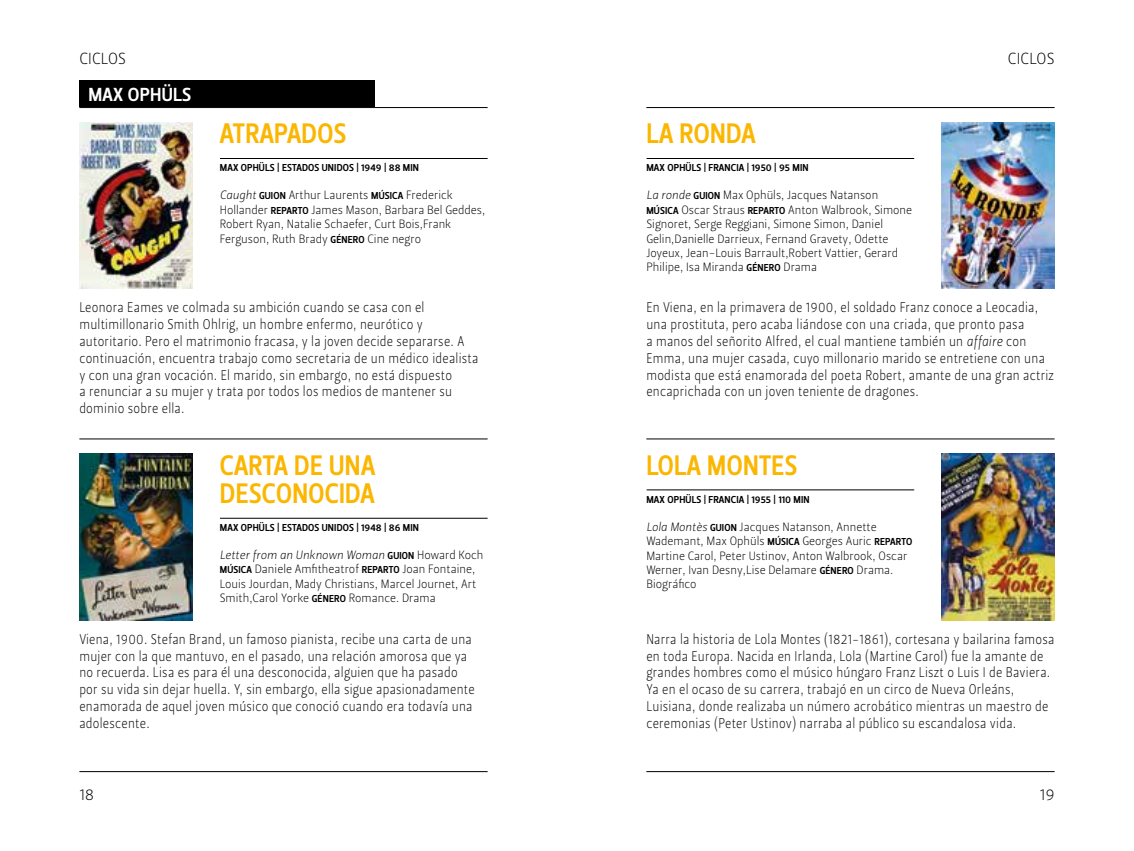
<style>
.page{position:relative;width:1134px;height:851px;background:#fff}
.page>*{position:absolute;margin:0;border:0;box-sizing:border-box;transform-origin:0 0}
.t1{font:28px/28px "Leitura Sans Grot 3";letter-spacing:.015em;color:#fab600;scale:.92 1}
.t2{font:18.8px "Leitura Sans Grot 3";letter-spacing:.015em;color:#fff}
.t3{font:16px "Leitura Sans Grot 1";letter-spacing:.015em;color:#000}
.t4{font:14px/16.8px "Leitura Sans Grot 1";letter-spacing:.02em;color:#000;scale:.9 1}
.t5{font:12px/14.4px "Leitura Sans Grot 1";color:#000}
.t6{font:12px "Leitura Sans Italic 1";color:#000}
.t7{font:10px "Leitura Sans Grot 3";letter-spacing:.015em;color:#000}
.s1{font-family:"Leitura Sans Italic 1"}
.s2{font-family:"Leitura Sans Grot 3";font-size:10px}
.s3{font-family:"Leitura Sans Grot 1"}
</style>
<div class="page">
<hr style="left:646px;top:107px;width:408px;height:1px;background:#000">
<hr style="left:79px;top:107px;width:409px;height:1px;background:#000">
<hr style="left:79px;top:438px;width:409px;height:1px;background:#000">
<hr style="left:646px;top:438px;width:408px;height:1px;background:#000">
<hr style="left:646px;top:771px;width:408px;height:1px;background:#000">
<hr style="left:79px;top:771px;width:409px;height:1px;background:#000">
<img style="left:79px;top:122px;width:114px;height:167px">
<hr style="left:220px;top:158px;width:268px;height:1px;background:#000">
<img style="left:79px;top:453px;width:114px;height:167px">
<hr style="left:220px;top:517px;width:268px;height:1px;background:#000">
<div style="left:79px;top:80px;width:295px;height:27px;background:#000"></div>
<img style="left:941px;top:122px;width:113px;height:167px">
<hr style="left:647px;top:158px;width:267px;height:1px;background:#000">
<img style="left:941px;top:453px;width:113px;height:167px">
<hr style="left:647px;top:489px;width:267px;height:1px;background:#000">
<p class="t3" style="left:79px;top:49px;width:48px">CICLOS</p>
<p class="t3" style="left:1008px;top:49px;width:48px">CICLOS</p>
<h2 class="t2" style="left:88px;top:83px;width:105px">MAX OPHÜLS</h2>
<h1 class="t1" style="left:220px;top:120px;width:139px">ATRAPADOS</h1>
<p class="t7" style="left:220px;top:162px;width:201px">MAX OPHÜLS | ESTADOS UNIDOS | 1949 | 88 MIN</p>
<p class="t5" style="left:220px;top:188px;width:267px"><span class="s1">Caught</span> <span class="s2">GUION</span> Arthur Laurents <span class="s2">MÚSICA</span> Frederick Hollander <span class="s2">REPARTO</span> James Mason, Barbara Bel Geddes, Robert Ryan, Natalie Schaefer, Curt Bois,Frank Ferguson, Ruth Brady <span class="s2">GÉNERO</span> Cine negro</p>
<p class="t4" style="left:79px;top:299px;width:445px">Leonora Eames ve colmada su ambición cuando se casa con el multimillonario Smith Ohlrig, un hombre enfermo, neurótico y autoritario. Pero el matrimonio fracasa, y la joven decide separarse. A continuación, encuentra trabajo como secretaria de un médico idealista y con una gran vocación. El marido, sin embargo, no está dispuesto<br>a renunciar a su mujer y trata por todos los medios de mantener su dominio sobre ella.</p>
<h1 class="t1" style="left:220px;top:451px;width:170px">CARTA DE UNA<br>DESCONOCIDA</h1>
<p class="t7" style="left:220px;top:521px;width:201px">MAX OPHÜLS | ESTADOS UNIDOS | 1948 | 86 MIN</p>
<p class="t6" style="left:220px;top:547px;width:265px">Letter from an Unknown Woman <span class="s2">GUION</span> <span class="s3">Howard Koch</span></p>
<p class="t5" style="left:220px;top:562px;width:258px;text-align:justify"><span class="s2">MÚSICA</span> Daniele Amfitheatrof <span class="s2">REPARTO</span> Joan Fontaine, Louis Jourdan, Mady Christians, Marcel Journet, Art Smith,Carol Yorke <span class="s2">GÉNERO</span> Romance. Drama</p>
<p class="t4" style="left:79px;top:630px;width:441px">Viena, 1900. Stefan Brand, un famoso pianista, recibe una carta de una mujer con la que mantuvo, en el pasado, una relación amorosa que ya no recuerda. Lisa es para él una desconocida, alguien que ha pasado por su vida sin dejar huella. Y, sin embargo, ella sigue apasionadamente enamorada de aquel joven músico que conoció cuando era todavía una adolescente.</p>
<h1 class="t1" style="left:646px;top:120px;width:120px">LA RONDA</h1>
<p class="t7" style="left:646px;top:162px;width:164px">MAX OPHÜLS | FRANCIA | 1950 | 95 MIN</p>
<p class="t5" style="left:646px;top:188px;width:267px"><span class="s1">La ronde</span> <span class="s2">GUION</span> Max Ophüls, Jacques Natanson <span class="s2">MÚSICA</span> Oscar Straus <span class="s2">REPARTO</span> Anton Walbrook, Simone Signoret, Serge Reggiani, Simone Simon, Daniel Gelin,Danielle Darrieux, Fernand Gravety, Odette Joyeux, Jean-Louis Barrault,Robert Vattier, Gerard Philipe, Isa Miranda <span class="s2">GÉNERO</span> Drama</p>
<p class="t4" style="left:646px;top:299px;width:454px">En Viena, en la primavera de 1900, el soldado Franz conoce a Leocadia, una prostituta, pero acaba liándose con una criada, que pronto pasa<br>a manos del señorito Alfred, el cual mantiene también un <span class="s1">affaire</span> con Emma, una mujer casada, cuyo millonario marido se entretiene con una modista que está enamorada del poeta Robert, amante de una gran actriz encaprichada con un joven teniente de dragones.</p>
<h1 class="t1" style="left:646px;top:451px;width:165px">LOLA MONTES</h1>
<p class="t7" style="left:646px;top:493px;width:165px">MAX OPHÜLS | FRANCIA | 1955 | 110 MIN</p>
<p class="t5" style="left:646px;top:519px;width:267px"><span class="s1">Lola Montès</span> <span class="s2">GUION</span> Jacques Natanson, Annette Wademant, Max Ophüls <span class="s2">MÚSICA</span> Georges Auric <span class="s2">REPARTO </span>Martine Carol, Peter Ustinov, Anton Walbrook, Oscar Werner, Ivan Desny,Lise Delamare <span class="s2">GÉNERO</span> Drama.<br>Biográfico</p>
<p class="t4" style="left:646px;top:630px;width:455px">Narra la historia de Lola Montes (1821-1861), cortesana y bailarina famosa en toda Europa. Nacida en Irlanda, Lola (Martine Carol) fue la amante de grandes hombres como el músico húngaro Franz Liszt o Luis I de Baviera.<br>Ya en el ocaso de su carrera, trabajó en un circo de Nueva Orleáns, Luisiana, donde realizaba un número acrobático mientras un maestro de ceremonias (Peter Ustinov) narraba al público su escandalosa vida.</p>
<p class="t3" style="left:79px;top:785px;width:16px">18</p>
<p class="t3" style="left:1040px;top:785px;width:16px">19</p>
</div>
